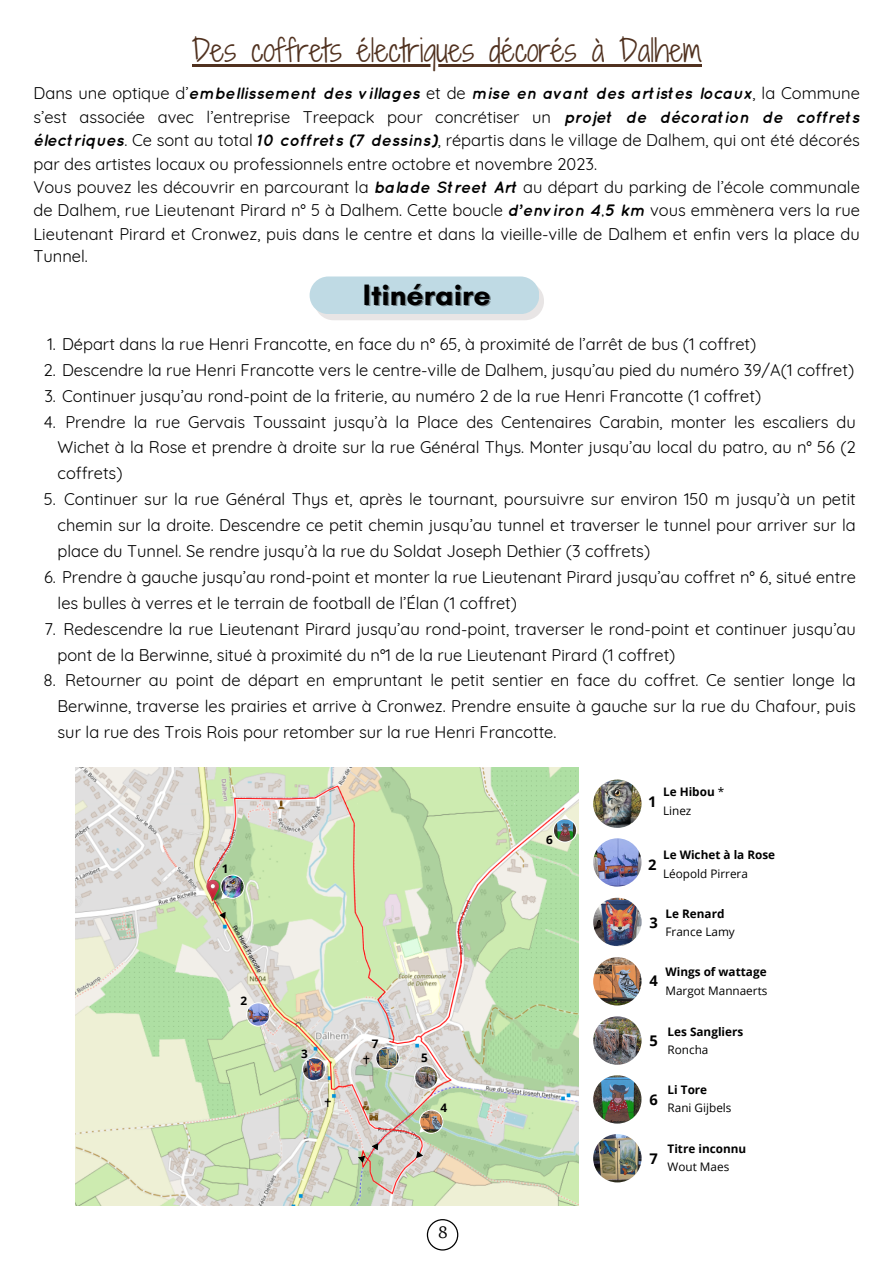
<style>
.page{position:relative;width:893px;height:1264px;background:#fff}
.page>*{position:absolute;margin:0;border:0;box-sizing:border-box;transform-origin:0 0}
.t1{font:30px "Shadows Into Light Two";color:#50311f}
.t2{font:700 30px "Glacial Indifference";color:#000}
.t3{font:18px "Luthier";color:#000}
.t4{font:16.5px/25.8px "Quicksand";color:#000;text-align:justify}
.t5{font:700 14.7px "Open Sans";color:#000}
.t6{font:700 11.7px "Open Sans";color:#000}
.t7{font:11.7px "Open Sans";color:#000}
.t8{font:5.85px "Helios";color:#000}
.s1{font-weight:700;font-style:italic}
.s2{font-weight:400}
</style>
<div class="page">
<svg style="left:427px;top:1219px;width:31px;height:31px"></svg>
<hr style="left:192px;top:64px;width:509px;height:2px;background:#50311f">
<img style="left:76px;top:767px;width:502px;height:438px">
<svg style="left:244px;top:1000px;width:28px;height:28px"></svg>
<img style="left:247px;top:1003px;width:22px;height:22px;border-radius:50%">
<svg style="left:417px;top:1107px;width:28px;height:28px"></svg>
<img style="left:420px;top:1110px;width:22px;height:22px;border-radius:50%">
<svg style="left:219px;top:872px;width:27px;height:28px"></svg>
<img style="left:221px;top:875px;width:22px;height:22px;border-radius:50%">
<svg style="left:300px;top:1055px;width:28px;height:27px"></svg>
<img style="left:303px;top:1058px;width:22px;height:22px;border-radius:50%">
<svg style="left:374px;top:1044px;width:27px;height:27px"></svg>
<img style="left:376px;top:1047px;width:22px;height:22px;border-radius:50%">
<svg style="left:412px;top:1063px;width:30px;height:28px"></svg>
<img style="left:415px;top:1066px;width:22px;height:22px;border-radius:50%">
<svg style="left:551px;top:814px;width:28px;height:30px"></svg>
<img style="left:554px;top:819px;width:22px;height:22px;border-radius:50%">
<svg style="left:219px;top:911px;width:7px;height:8px"></svg>
<svg style="left:416px;top:1150px;width:7px;height:8px"></svg>
<svg style="left:358px;top:1155px;width:7px;height:7px"></svg>
<svg style="left:371px;top:1142px;width:7px;height:8px"></svg>
<img style="left:593px;top:779px;width:48px;height:49px;border-radius:50%">
<img style="left:593px;top:838px;width:48px;height:48px;border-radius:50%">
<img style="left:593px;top:897px;width:48px;height:49px;border-radius:50%">
<img style="left:593px;top:957px;width:48px;height:48px;border-radius:50%">
<img style="left:593px;top:1016px;width:48px;height:48px;border-radius:50%">
<img style="left:593px;top:1075px;width:48px;height:48px;border-radius:50%">
<img style="left:593px;top:1134px;width:48px;height:48px;border-radius:50%">
<svg style="left:317px;top:282px;width:227px;height:38px;background:#eae7e7"></svg>
<div style="left:309px;top:276px;width:230px;height:38px;background:#bfdae4;border-radius:19px"></div>
<p class="t1" style="left:192px;top:28px;width:511px">Des coffrets électriques décorés à Dalhem</p>
<p class="t4" style="left:34px;top:81px;width:827px;line-height:23.7px">Dans une optique d’<span class="s1">embellissement des villages</span> et de <span class="s1">mise en avant des artistes locaux</span>, la Commune s’est associée avec l’entreprise Treepack pour concrétiser un <span class="s1">projet de décoration de coffrets électriques</span>. Ce sont au total <span class="s1">10 coffrets (7 dessins)</span>, répartis dans le village de Dalhem, qui ont été décorés par des artistes locaux ou professionnels entre octobre et novembre 2023.</p>
<p class="t4" style="left:34px;top:175px;width:827px;line-height:23.2px">Vous pouvez les découvrir en parcourant la <span class="s1">balade Street Art</span> au départ du parking de l’école communale de Dalhem, rue Lieutenant Pirard n° 5 à Dalhem. Cette boucle <span class="s1">d’environ 4,5 km</span> vous emmènera vers la rue Lieutenant Pirard et Cronwez, puis dans le centre et dans la vieille-ville de Dalhem et enfin vers la place du Tunnel.</p>
<p class="t2" style="left:363px;top:276px;width:129px">Itinéraire</p>
<p class="t4" style="left:47px;top:331px;width:710px">1. Départ dans la rue Henri Francotte, en face du n° 65, à proximité de l’arrêt de bus (1 coffret)</p>
<p class="t4" style="left:44px;top:356px;width:812px">2. Descendre la rue Henri Francotte vers le centre-ville de Dalhem, jusqu’au pied du numéro 39/A(1 coffret)</p>
<p class="t4" style="left:44px;top:382px;width:718px">3. Continuer jusqu’au rond-point de la friterie, au numéro 2 de la rue Henri Francotte (1 coffret)</p>
<p class="t4" style="left:58px;top:408px;width:799px;text-indent:8px">Prendre la rue Gervais Toussaint jusqu’à la Place des Centenaires Carabin, monter les escaliers du Wichet à la Rose et prendre à droite sur la rue Général Thys. Monter jusqu’au local du patro, au n° 56 (2 coffrets)</p>
<p class="t4" style="left:44px;top:408px;width:14px">4.</p>
<p class="t4" style="left:58px;top:486px;width:799px;text-indent:7px">Continuer sur la rue Général Thys et, après le tournant, poursuivre sur environ 150 m jusqu’à un petit chemin sur la droite. Descendre ce petit chemin jusqu’au tunnel et traverser le tunnel pour arriver sur la place du Tunnel. Se rendre jusqu’à la rue du Soldat Joseph Dethier (3 coffrets)</p>
<p class="t4" style="left:44px;top:486px;width:14px">5.</p>
<p class="t4" style="left:58px;top:563px;width:799px;text-indent:-13px">6. Prendre à gauche jusqu’au rond-point et monter la rue Lieutenant Pirard jusqu’au coffret n° 6, situé entre les bulles à verres et le terrain de football de l’Élan (1 coffret)</p>
<p class="t4" style="left:58px;top:615px;width:799px;text-indent:-13px">7. Redescendre la rue Lieutenant Pirard jusqu’au rond-point, traverser le rond-point et continuer jusqu’au pont de la Berwinne, situé à proximité du n°1 de la rue Lieutenant Pirard (1 coffret)</p>
<p class="t4" style="left:58px;top:667px;width:799px;text-indent:7px">Retourner au point de départ en empruntant le petit sentier en face du coffret. Ce sentier longe la Berwinne, traverse les prairies et arrive à Cronwez. Prendre ensuite à gauche sur la rue du Chafour, puis sur la rue des Trois Rois pour retomber sur la rue Henri Francotte.</p>
<p class="t4" style="left:44px;top:667px;width:14px">8.</p>
<p class="t6" style="left:222px;top:860px;width:8px">1</p>
<p class="t8" style="left:238px;top:923px;width:54px;rotate:61deg">Rue Henri Francot e</p>
<p class="t6" style="left:240px;top:992px;width:8px">2</p>
<p class="t6" style="left:301px;top:1044px;width:8px">3</p>
<p class="t6" style="left:372px;top:1035px;width:8px">7</p>
<p class="t6" style="left:421px;top:1049px;width:8px">5</p>
<p class="t6" style="left:440px;top:1099px;width:8px">4</p>
<p class="t3" style="left:437px;top:1225px;width:11px">8</p>
<p class="t6" style="left:546px;top:831px;width:8px">6</p>
<p class="t6" style="left:663px;top:783px;width:63px">Le Hibou <span class="s2">*</span></p>
<p class="t7" style="left:663px;top:802px;width:30px">Linez</p>
<p class="t6" style="left:663px;top:846px;width:114px">Le Wichet à la Rose</p>
<p class="t7" style="left:663px;top:865px;width:86px">Léopold Pirrera</p>
<p class="t6" style="left:665px;top:905px;width:60px">Le Renard</p>
<p class="t7" style="left:665px;top:923px;width:71px">France Lamy</p>
<p class="t6" style="left:665px;top:963px;width:103px">Wings of wattage</p>
<p class="t7" style="left:665px;top:982px;width:103px">Margot Mannaerts</p>
<p class="t6" style="left:667px;top:1023px;width:77px">Les Sangliers</p>
<p class="t7" style="left:667px;top:1041px;width:42px">Roncha</p>
<p class="t6" style="left:667px;top:1081px;width:41px">Li Tore</p>
<p class="t7" style="left:667px;top:1099px;width:65px">Rani Gijbels</p>
<p class="t6" style="left:667px;top:1140px;width:80px">Titre inconnu</p>
<p class="t7" style="left:667px;top:1158px;width:63px">Wout Maes</p>
<p class="t5" style="left:648px;top:790px;width:10px">1</p>
<p class="t5" style="left:648px;top:853px;width:10px">2</p>
<p class="t5" style="left:649px;top:912px;width:10px">3</p>
<p class="t5" style="left:649px;top:970px;width:10px">4</p>
<p class="t5" style="left:649px;top:1030px;width:10px">5</p>
<p class="t5" style="left:649px;top:1089px;width:10px">6</p>
<p class="t5" style="left:649px;top:1148px;width:10px">7</p>
</div>
